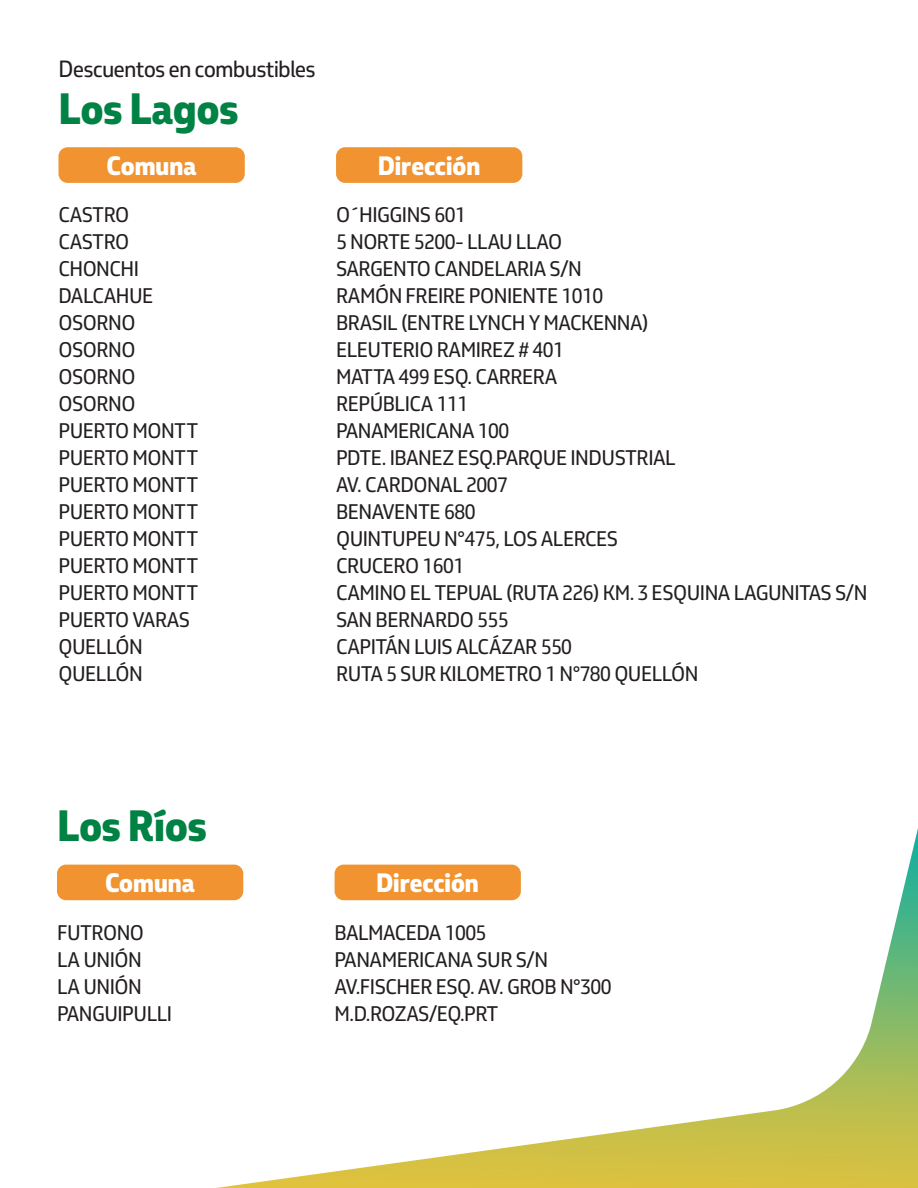
<style>
.page{position:relative;width:918px;height:1188px;background:#fff}
.page>*{position:absolute;margin:0;border:0;box-sizing:border-box;transform-origin:0 0}
.t1{font:800 42px "Petrobras Sans";letter-spacing:-.025em;color:#008244}
.t2{font:800 25.5px "Petrobras Sans";letter-spacing:-.025em;color:#fff}
.t3{font:22.5px "Petrobras Sans";letter-spacing:-.04em;color:#231f20}
.t4{font:20.25px/27px "Petrobras Sans";letter-spacing:-.025em;color:#231f20}
</style>
<div class="page">
<svg style="left:216px;top:828px;width:702px;height:360px"></svg>
<div style="left:57px;top:865px;width:186px;height:35px;background:#f09330;border-radius:9px"></div>
<div style="left:335px;top:865px;width:186px;height:35px;background:#f09330;border-radius:9px"></div>
<div style="left:58px;top:147px;width:187px;height:36px;background:#f09330;border-radius:9px"></div>
<div style="left:336px;top:147px;width:186px;height:36px;background:#f09330;border-radius:9px"></div>
<p class="t3" style="left:58px;top:55px;width:259px">Descuentos en combustibles</p>
<h1 class="t1" style="left:58px;top:80px;width:182px">Los Lagos</h1>
<p class="t2" style="left:107px;top:148px;width:92px">Comuna</p>
<p class="t2" style="left:378px;top:148px;width:104px">Dirección</p>
<p class="t4" style="left:336px;top:201px;width:533px">O´HIGGINS 601<br>5 NORTE 5200- LLAU LLAO<br>SARGENTO CANDELARIA S/N<br>RAMÓN FREIRE PONIENTE 1010<br>BRASIL (ENTRE LYNCH Y MACKENNA)<br>ELEUTERIO RAMIREZ # 401<br>MATTA 499 ESQ. CARRERA<br>REPÚBLICA 111<br>PANAMERICANA 100<br>PDTE. IBANEZ ESQ.PARQUE INDUSTRIAL<br>AV. CARDONAL 2007<br>BENAVENTE 680<br>QUINTUPEU N°475, LOS ALERCES<br>CRUCERO 1601<br>CAMINO EL TEPUAL (RUTA 226) KM. 3 ESQUINA LAGUNITAS S/N<br>SAN BERNARDO 555<br>CAPITÁN LUIS ALCÁZAR 550<br>RUTA 5 SUR KILOMETRO 1 N°780 QUELLÓN</p>
<p class="t4" style="left:58px;top:201px;width:141px">CASTRO<br>CASTRO<br>CHONCHI<br>DALCAHUE<br>OSORNO<br>OSORNO<br>OSORNO<br>OSORNO<br>PUERTO MONTT<br>PUERTO MONTT<br>PUERTO MONTT<br>PUERTO MONTT<br>PUERTO MONTT<br>PUERTO MONTT<br>PUERTO MONTT<br>PUERTO VARAS<br>QUELLÓN<br>QUELLÓN</p>
<h1 class="t1" style="left:57px;top:797px;width:151px">Los Ríos</h1>
<p class="t2" style="left:105px;top:866px;width:92px">Comuna</p>
<p class="t2" style="left:376px;top:866px;width:104px">Dirección</p>
<p class="t4" style="left:335px;top:919px;width:279px">BALMACEDA 1005<br>PANAMERICANA SUR S/N<br>AV.FISCHER ESQ. AV. GROB N°300<br>M.D.ROZAS/EQ.PRT</p>
<p class="t4" style="left:57px;top:919px;width:117px">FUTRONO<br>LA UNIÓN<br>LA UNIÓN<br>PANGUIPULLI</p>
</div>
